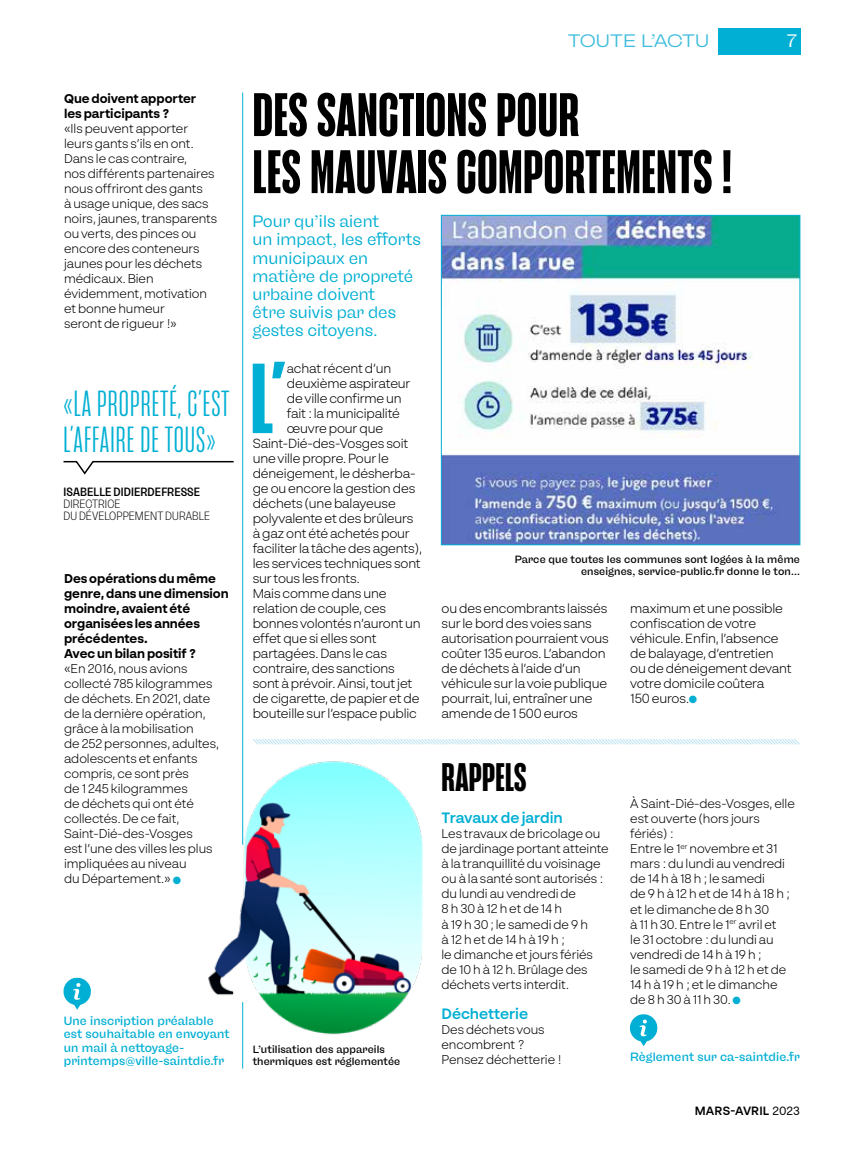
<style>
.page{position:relative;width:851px;height:1149px;background:#fff}
.page>*{position:absolute;margin:0;border:0;box-sizing:border-box;transform-origin:0 0}
.t1{font:700 97.2px "Seriguela";color:#00afd3}
.t2{font:700 60px/57px "Seriguela";letter-spacing:.01em;color:#000}
.t3{font:700 39px "Seriguela";letter-spacing:.01em;color:#000}
.t4{font:36px/36px "Seriguela";letter-spacing:.03em;color:#00afd3}
.t5{font:expanded 18px "Freigeist";color:#3fbddc}
.t6{font:18px "Freigeist";color:#fff}
.t7{font:16.5px/18px "Freigeist";color:#00afd3}
.t8{font:600 15px "BR Sonoma";letter-spacing:-.005em;color:#00afd3}
.t9{font:300 13.2px/15px "BR Sonoma";letter-spacing:-.01em;color:#000}
.t10{font:300 12.75px/15px "BR Sonoma";letter-spacing:-.005em;color:#000}
.t11{font:700 12.75px/15px "BR Sonoma";letter-spacing:-.005em;color:#000}
.t12{font:500 12px/13.5px "Freigeist";letter-spacing:.01em;color:#00afd3}
.t13{font:300 12px/12px "Freigeist Con";letter-spacing:.01em;color:#000}
.t14{font:500 12px "Freigeist Con";letter-spacing:.01em;color:#000}
.t15{font:600 12px "BR Sonoma";letter-spacing:.01em;color:#000}
.t16{font:500 10.5px/12px "Freigeist";letter-spacing:.01em;color:#000}
.s1{color:#00afd3}
.s2{font-size:12.75px}
.s3{font-weight:400}
</style>
<div class="page">
<div style="left:717px;top:28px;width:83px;height:27px;background:#00afd3"></div>
<hr style="left:242px;top:92px;width:1px;height:752px;background:#00afd3">
<hr style="left:242px;top:1001px;width:1px;height:67px;background:#00afd3">
<svg style="left:63px;top:977px;width:28px;height:32px"></svg>
<svg style="left:630px;top:1014px;width:27px;height:31px"></svg>
<svg style="left:63px;top:460px;width:171px;height:15px"></svg>
<img style="left:208px;top:745px;width:214px;height:299px">
<img style="left:443px;top:217px;width:355px;height:326px">
<div style="left:441px;top:215px;width:359px;height:330px;border:1px solid #00afd3"></div>
<svg style="left:253px;top:739px;width:547px;height:6px"></svg>
<p class="t11" style="left:64px;top:91px;width:134px">Que doivent apporter les participants ?</p>
<p class="t10" style="left:64px;top:121px;width:155px">«Ils peuvent apporter leurs gants s’ils en ont.<br>Dans le cas contraire,<br>nos différents partenaires nous offriront des gants<br>à usage unique, des sacs noirs, jaunes, transparents ou verts, des pinces ou encore des conteneurs jaunes pour les déchets médicaux. Bien évidemment, motivation et bonne humeur<br>seront de rigueur !»</p>
<h3 class="t4" style="left:63px;top:384px;width:167px">«LA PROPRETÉ, C’EST<br>L’AFFAIRE DE TOUS»</h3>
<p class="t14" style="left:63px;top:484px;width:138px">ISABELLE DIDIERDEFRESSE</p>
<p class="t13" style="left:63px;top:497px;width:148px">DIRECTRICE<br>DU DÉVELOPPEMENT DURABLE</p>
<p class="t11" style="left:64px;top:570px;width:166px">Des opérations du même genre, dans une dimension moindre, avaient été organisées les années précédentes.<br>Avec un bilan positif ?</p>
<p class="t10" style="left:64px;top:660px;width:156px">«En 2016, nous avions collecté 785 kilogrammes de déchets. En 2021, date de la dernière opération, grâce à la mobilisation<br>de 252 personnes, adultes, adolescents et enfants compris, ce sont près<br>de 1 245 kilogrammes<br>de déchets qui ont été collectés. De ce fait,<br>Saint-Dié-des-Vosges<br>est l’une des villes les plus impliquées au niveau<br>du Département.» <span class="s1">●</span></p>
<p class="t12" style="left:64px;top:1013px;width:167px">Une inscription préalable est souhaitable en envoyant un mail à nettoyage&shy;printemps@ville-saintdie.fr</p>
<h3 class="t5" style="left:567px;top:30px;width:143px">TOUTE L’ACTU</h3>
<h3 class="t6" style="left:787px;top:30px;width:11px">7</h3>
<h2 class="t2" style="left:252px;top:84px;width:480px">DES SANCTIONS POUR<br>LES MAUVAIS COMPORTEMENTS!</h2>
<p class="t7" style="left:252px;top:213px;width:170px">Pour qu’ils aient<br>un impact, les efforts municipaux en matière de propreté urbaine doivent<br>être suivis par des gestes citoyens.</p>
<h1 class="t1" style="left:250px;top:339px;width:36px">L’</h1>
<p class="t9" style="left:287px;top:360px;width:106px"><span class="s2">a</span>chat récent d’un</p>
<p class="t9" style="left:287px;top:375px;width:125px">deuxième aspirateur</p>
<p class="t9" style="left:287px;top:390px;width:116px">de ville confirme un</p>
<p class="t9" style="left:287px;top:405px;width:115px">fait : la municipalité</p>
<p class="t9" style="left:287px;top:420px;width:98px">œuvre pour que</p>
<p class="t9" style="left:253px;top:435px;width:157px">Saint-Dié-des-Vosges soit</p>
<p class="t9" style="left:253px;top:450px;width:137px">une ville propre. Pour le</p>
<p class="t9" style="left:253px;top:465px;width:164px">déneigement, le désherba-</p>
<p class="t9" style="left:253px;top:480px;width:164px">ge ou encore la gestion des</p>
<p class="t9" style="left:253px;top:495px;width:144px">déchets (une balayeuse</p>
<p class="t9" style="left:253px;top:510px;width:162px">polyvalente et des brûleurs</p>
<p class="t9" style="left:253px;top:525px;width:158px">à gaz ont été achetés pour</p>
<p class="t9" style="left:253px;top:540px;width:171px">faciliter la tâche des agents),</p>
<p class="t9" style="left:253px;top:555px;width:169px">les services techniques sont</p>
<p class="t9" style="left:253px;top:570px;width:108px">sur tous les fronts.</p>
<p class="t9" style="left:253px;top:585px;width:135px"><span class="s2">M</span>ais comme dans une</p>
<p class="t9" style="left:253px;top:600px;width:135px">relation de couple, ces</p>
<p class="t9" style="left:253px;top:615px;width:169px">bonnes volontés n’auront un</p>
<p class="t9" style="left:253px;top:630px;width:125px">effet que si elles sont</p>
<p class="t9" style="left:253px;top:645px;width:136px">partagées. Dans le cas</p>
<p class="t9" style="left:253px;top:660px;width:144px">contraire, des sanctions</p>
<p class="t9" style="left:253px;top:675px;width:161px">sont à prévoir. Ainsi, tout jet</p>
<p class="t9" style="left:253px;top:690px;width:168px">de cigarette, de papier et de</p>
<p class="t9" style="left:253px;top:705px;width:166px">bouteille sur l’espace public</p>
<p class="t16" style="left:253px;top:1043px;width:149px">L’utilisation des appareils thermiques est réglementée</p>
<p class="t16" style="left:514px;top:553px;width:286px;text-align:right">Parce que toutes les communes sont logées à la même enseignes, service-public.fr donne le ton...</p>
<p class="t9" style="left:441px;top:600px;width:169px">ou des encombrants laissés sur le bord des voies sans autorisation pourraient vous coûter 135 euros. L’abandon de déchets à l’aide d’un véhicule sur la voie publique pourrait, lui, entraîner une amende de 1 500 euros</p>
<p class="t9" style="left:630px;top:600px;width:163px">maximum et une possible confiscation de votre véhicule. Enfin, l’absence de balayage, d’entretien ou de déneigement devant votre domicile coûtera<br>150 euros.<span class="s1">●</span></p>
<h3 class="t3" style="left:441px;top:752px;width:87px">RAPPELS</h3>
<p class="t8" style="left:441px;top:808px;width:123px">Travaux de jardin</p>
<p class="t10" style="left:441px;top:826px;width:169px">Les travaux de bricolage ou de jardinage portant atteinte à la tranquillité du voisinage ou à la santé sont autorisés : du lundi au vendredi de<br>8 h 30 à 12 h et de 14 h<br>à 19 h 30 ; le samedi de 9 h<br>à 12 h et de 14 h à 19 h ;<br>le dimanche et jours fériés de 10 h à 12 h. Brûlage des déchets verts interdit.</p>
<p class="t8" style="left:441px;top:1003px;width:88px">Déchetterie</p>
<p class="t10" style="left:441px;top:1021px;width:121px">Des déchets vous encombrent ?<br>Pensez déchetterie !</p>
<p class="t10" style="left:630px;top:796px;width:166px">À Saint-Dié-des-Vosges, elle est ouverte (hors jours fériés) :<br>Entre le 1<sup>er</sup> novembre et 31 mars : du lundi au vendredi de 14 h à 18 h ; le samedi<br>de 9 h à 12 h et de 14 h à 18 h ; et le dimanche de 8 h 30<br>à 11 h 30. Entre le 1<sup>er</sup> avril et<br>le 31 octobre : du lundi au vendredi de 14 h à 19 h ;<br>le samedi de 9 h à 12 h et de<br>14 h à 19 h ; et le dimanche de 8 h 30 à 11 h 30. <span class="s1">●</span></p>
<p class="t12" style="left:630px;top:1049px;width:171px">Règlement sur ca-saintdie.fr</p>
<p class="t15" style="left:694px;top:1102px;width:106px">MARS-AVRIL <span class="s3">2023</span></p>
</div>
